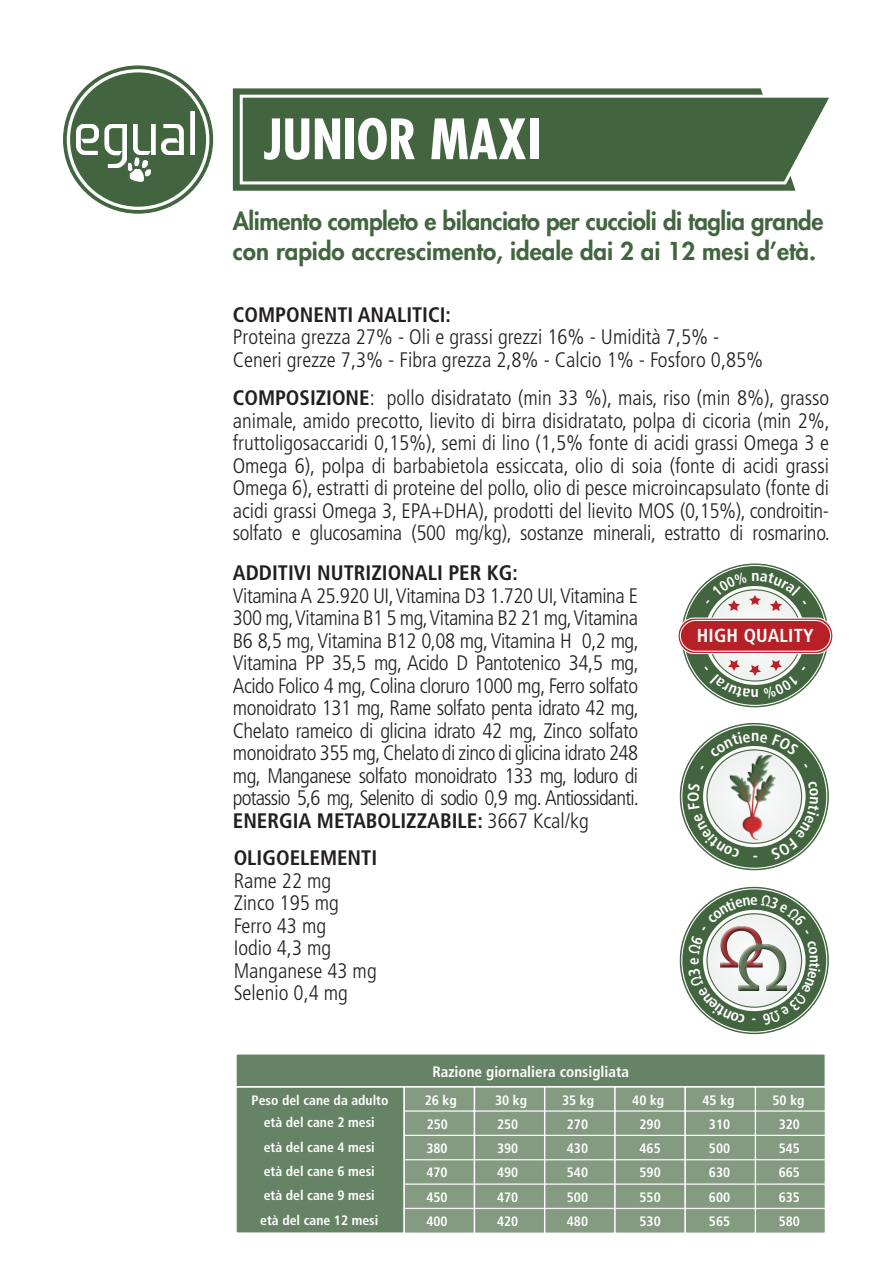
<style>
.page{position:relative;width:893px;height:1263px;background:#fff}
.page>*{position:absolute;margin:0;border:0;box-sizing:border-box;transform-origin:0 0}
.t1{font:700 condensed 54px "Futura Std";color:#fff}
.t2{font:800 24px/30px "Futura Std";letter-spacing:-.02em;color:#42653f}
.t3{font:300 condensed 21px/22.5px "Frutiger LT Std";color:#231f20}
.t4{font:700 condensed 21px "Frutiger LT Std";color:#231f20}
.t5{font:700 condensed 18.9px "Frutiger LT Std";letter-spacing:.015em;color:#fff}
.t6{font:700 condensed 15.9px "Frutiger LT Std";color:#fff}
.t7{font:700 condensed 15.9px "Frutiger LT Std";color:#fff;scale:.95 1}
.t8{font:700 condensed 15.45px "Frutiger LT Std";color:#fff}
.t9{font:700 condensed 15.3px "Frutiger LT Std";color:#fff;scale:.95 1}
.t10{font:700 condensed 15.15px "Frutiger LT Std";color:#fff}
.t11{font:700 condensed 13.65px/24.2px "Frutiger LT Std";color:#fff;text-align:justify}
.s1{font-weight:700}
</style>
<div class="page">
<svg style="left:233px;top:88px;width:562px;height:103px;background:#537250"></svg>
<svg style="left:238px;top:92px;width:591px;height:94px;background:#557553"></svg>
<svg style="left:64px;top:66px;width:149px;height:147px;background:#577654"></svg>
<div style="left:67px;top:69px;width:142px;height:141px;border:3px solid #fff;border-radius:50%"></div>
<img style="left:76px;top:112px;width:119px;height:70px">
<div style="left:754px;top:1086px;width:72px;height:26px;background:#849b82;border:1px solid #fff"></div>
<div style="left:235px;top:1086px;width:170px;height:148px;background:#678365;border:2px solid #fff"></div>
<div style="left:403px;top:1086px;width:72px;height:26px;background:#849b82;border:1px solid #fff"></div>
<div style="left:474px;top:1086px;width:71px;height:26px;background:#849b82;border:1px solid #fff"></div>
<div style="left:544px;top:1086px;width:72px;height:26px;background:#849b82;border:1px solid #fff"></div>
<div style="left:614px;top:1086px;width:72px;height:26px;background:#849b82;border:1px solid #fff"></div>
<div style="left:684px;top:1086px;width:72px;height:26px;background:#849b82;border:1px solid #fff"></div>
<div style="left:754px;top:1110px;width:72px;height:26px;background:#849b82;border:1px solid #fff"></div>
<div style="left:403px;top:1110px;width:72px;height:26px;background:#849b82;border:1px solid #fff"></div>
<div style="left:474px;top:1110px;width:71px;height:26px;background:#849b82;border:1px solid #fff"></div>
<div style="left:544px;top:1110px;width:72px;height:26px;background:#849b82;border:1px solid #fff"></div>
<div style="left:614px;top:1110px;width:72px;height:26px;background:#849b82;border:1px solid #fff"></div>
<div style="left:684px;top:1110px;width:72px;height:26px;background:#849b82;border:1px solid #fff"></div>
<div style="left:235px;top:1053px;width:591px;height:34px;background:#678365;border:2px solid #fff"></div>
<div style="left:754px;top:1134px;width:72px;height:27px;background:#849b82;border:1px solid #fff"></div>
<div style="left:403px;top:1134px;width:72px;height:27px;background:#849b82;border:1px solid #fff"></div>
<div style="left:474px;top:1134px;width:71px;height:27px;background:#849b82;border:1px solid #fff"></div>
<div style="left:544px;top:1134px;width:72px;height:27px;background:#849b82;border:1px solid #fff"></div>
<div style="left:614px;top:1134px;width:72px;height:27px;background:#849b82;border:1px solid #fff"></div>
<div style="left:684px;top:1134px;width:72px;height:27px;background:#849b82;border:1px solid #fff"></div>
<div style="left:754px;top:1159px;width:72px;height:26px;background:#849b82;border:1px solid #fff"></div>
<div style="left:403px;top:1159px;width:72px;height:26px;background:#849b82;border:1px solid #fff"></div>
<div style="left:474px;top:1159px;width:71px;height:26px;background:#849b82;border:1px solid #fff"></div>
<div style="left:544px;top:1159px;width:72px;height:26px;background:#849b82;border:1px solid #fff"></div>
<div style="left:614px;top:1159px;width:72px;height:26px;background:#849b82;border:1px solid #fff"></div>
<div style="left:684px;top:1159px;width:72px;height:26px;background:#849b82;border:1px solid #fff"></div>
<div style="left:754px;top:1183px;width:72px;height:26px;background:#849b82;border:1px solid #fff"></div>
<div style="left:403px;top:1183px;width:72px;height:26px;background:#849b82;border:1px solid #fff"></div>
<div style="left:474px;top:1183px;width:71px;height:26px;background:#849b82;border:1px solid #fff"></div>
<div style="left:544px;top:1183px;width:72px;height:26px;background:#849b82;border:1px solid #fff"></div>
<div style="left:614px;top:1183px;width:72px;height:26px;background:#849b82;border:1px solid #fff"></div>
<div style="left:684px;top:1183px;width:72px;height:26px;background:#849b82;border:1px solid #fff"></div>
<div style="left:754px;top:1208px;width:72px;height:26px;background:#849b82;border:1px solid #fff"></div>
<div style="left:403px;top:1208px;width:72px;height:26px;background:#849b82;border:1px solid #fff"></div>
<div style="left:474px;top:1208px;width:71px;height:26px;background:#849b82;border:1px solid #fff"></div>
<div style="left:544px;top:1208px;width:72px;height:26px;background:#849b82;border:1px solid #fff"></div>
<div style="left:614px;top:1208px;width:72px;height:26px;background:#849b82;border:1px solid #fff"></div>
<div style="left:684px;top:1208px;width:72px;height:26px;background:#849b82;border:1px solid #fff"></div>
<img style="left:679px;top:735px;width:150px;height:125px">
<img style="left:653px;top:860px;width:176px;height:201px">
<img style="left:681px;top:563px;width:149px;height:172px">
<div style="left:678px;top:618px;width:155px;height:35px;background:#b72026;border-radius:17px"></div>
<div style="left:677px;top:617px;width:156px;height:37px;border:1px solid #fff;border-radius:17px"></div>
<div style="left:680px;top:620px;width:151px;height:32px;border:1px solid #fff;border-radius:15px"></div>
<svg style="left:710px;top:732px;width:40px;height:26px"></svg>
<svg style="left:760px;top:733px;width:39px;height:23px"></svg>
<svg style="left:804px;top:763px;width:3px;height:4px"></svg>
<svg style="left:771px;top:780px;width:48px;height:80px"></svg>
<svg style="left:688px;top:802px;width:52px;height:56px"></svg>
<svg style="left:688px;top:783px;width:12px;height:8px"></svg>
<svg style="left:700px;top:766px;width:4px;height:4px"></svg>
<svg style="left:688px;top:895px;width:132px;height:130px"></svg>
<svg style="left:706px;top:572px;width:100px;height:39px"></svg>
<svg style="left:705px;top:660px;width:100px;height:39px"></svg>
<h1 class="t1" style="left:263px;top:106px;width:279px">JUNIOR MAXI</h1>
<p class="t2" style="left:233px;top:206px;width:592px">Alimento completo e bilanciato per cuccioli di taglia grande con rapido accrescimento, ideale dai 2 ai 12 mesi d’età.</p>
<p class="t4" style="left:233px;top:302px;width:220px">COMPONENTI ANALITICI:</p>
<p class="t3" style="left:233px;top:326px;width:532px">Proteina grezza 27% - Oli e grassi grezzi 16% - Umidità 7,5% -<br>Ceneri grezze 7,3% - Fibra grezza 2,8% - Calcio 1% - Fosforo 0,85%</p>
<p class="t3" style="left:233px;top:387px;width:599px;text-align:justify"><span class="s1">COMPOSIZIONE</span>: pollo disidratato (min 33 %), mais, riso (min 8%), grasso animale, amido precotto, lievito di birra disidratato, polpa di cicoria (min 2%, fruttoligosaccaridi 0,15%), semi di lino (1,5% fonte di acidi grassi Omega 3 e Omega 6), polpa di barbabietola essiccata, olio di soia (fonte di acidi grassi Omega 6), estratti di proteine del pollo, olio di pesce microincapsulato (fonte di acidi grassi Omega 3, EPA+DHA), prodotti del lievito MOS (0,15%), condroitin&shy;solfato e glucosamina (500 mg/kg), sostanze minerali, estratto di rosmarino.</p>
<p class="t4" style="left:233px;top:560px;width:287px">ADDITIVI NUTRIZIONALI PER KG:</p>
<p class="t3" style="left:233px;top:584px;width:408px;text-align:justify">Vitamina A 25.920 UI, Vitamina D3 1.720 UI, Vitamina E 300 mg, Vitamina B1 5 mg, Vitamina B2 21 mg, Vitamina B6 8,5 mg, Vitamina B12 0,08 mg, Vitamina H 0,2 mg, Vitamina PP 35,5 mg, Acido D Pantotenico 34,5 mg, Acido Folico 4 mg, Colina cloruro 1000 mg, Ferro solfato monoidrato 131 mg, Rame solfato penta idrato 42 mg, Chelato rameico di glicina idrato 42 mg, Zinco solfato monoidrato 355 mg, Chelato di zinco di glicina idrato 248 mg, Manganese solfato monoidrato 133 mg, Ioduro di potassio 5,6 mg, Selenito di sodio 0,9 mg. Antiossidanti.<br><span class="s1">ENERGIA METABOLIZZABILE:</span> 3667 Kcal/kg</p>
<p class="t4" style="left:234px;top:846px;width:145px">OLIGOELEMENTI</p>
<p class="t3" style="left:234px;top:870px;width:145px">Rame 22 mg<br>Zinco 195 mg<br>Ferro 43 mg<br>Iodio 4,3 mg<br>Manganese 43 mg<br>Selenio 0,4 mg</p>
<p class="t5" style="left:697px;top:625px;width:119px">HIGH QUALITY</p>
<p class="t8" style="left:759px;top:704px;width:10px;rotate:-180deg">n</p>
<p class="t6" style="left:751px;top:726px;width:10px">n</p>
<p class="t6" style="left:684px;top:802px;width:12px;rotate:-90deg">O</p>
<p class="t7" style="left:684px;top:965px;width:9px;rotate:-90deg">e</p>
<p class="t11" style="left:252px;top:1088px;width:138px">Peso del cane da adulto</p>
<p class="t11" style="left:264px;top:1110px;width:113px">età del cane 2 mesi</p>
<p class="t11" style="left:264px;top:1135px;width:113px">età del cane 4 mesi</p>
<p class="t11" style="left:264px;top:1159px;width:113px">età del cane 6 mesi</p>
<p class="t11" style="left:264px;top:1183px;width:113px">età del cane 9 mesi</p>
<p class="t11" style="left:260px;top:1208px;width:120px">età del cane 12 mesi</p>
<p class="t10" style="left:432px;top:1062px;width:198px">Razione giornaliera consigliata</p>
<p class="t9" style="left:756px;top:1030px;width:6px;rotate:180deg">-</p>
<p class="t11" style="left:425px;top:1088px;width:34px">26 kg</p>
<p class="t11" style="left:495px;top:1088px;width:34px">30 kg</p>
<p class="t11" style="left:562px;top:1088px;width:34px">35 kg</p>
<p class="t11" style="left:632px;top:1088px;width:34px">40 kg</p>
<p class="t11" style="left:702px;top:1088px;width:34px">45 kg</p>
<p class="t11" style="left:772px;top:1088px;width:34px">50 kg</p>
<p class="t11" style="left:426px;top:1112px;width:23px">250<br>380<br>470<br>450<br>400</p>
<p class="t11" style="left:497px;top:1112px;width:23px">250<br>390<br>490<br>470<br>420</p>
<p class="t11" style="left:567px;top:1112px;width:23px">270<br>430<br>540<br>500<br>480</p>
<p class="t11" style="left:639px;top:1112px;width:23px">290<br>465<br>590<br>550<br>530</p>
<p class="t11" style="left:709px;top:1112px;width:23px">310<br>500<br>630<br>600<br>565</p>
<p class="t11" style="left:779px;top:1112px;width:23px">320<br>545<br>665<br>635<br>580</p>
</div>
